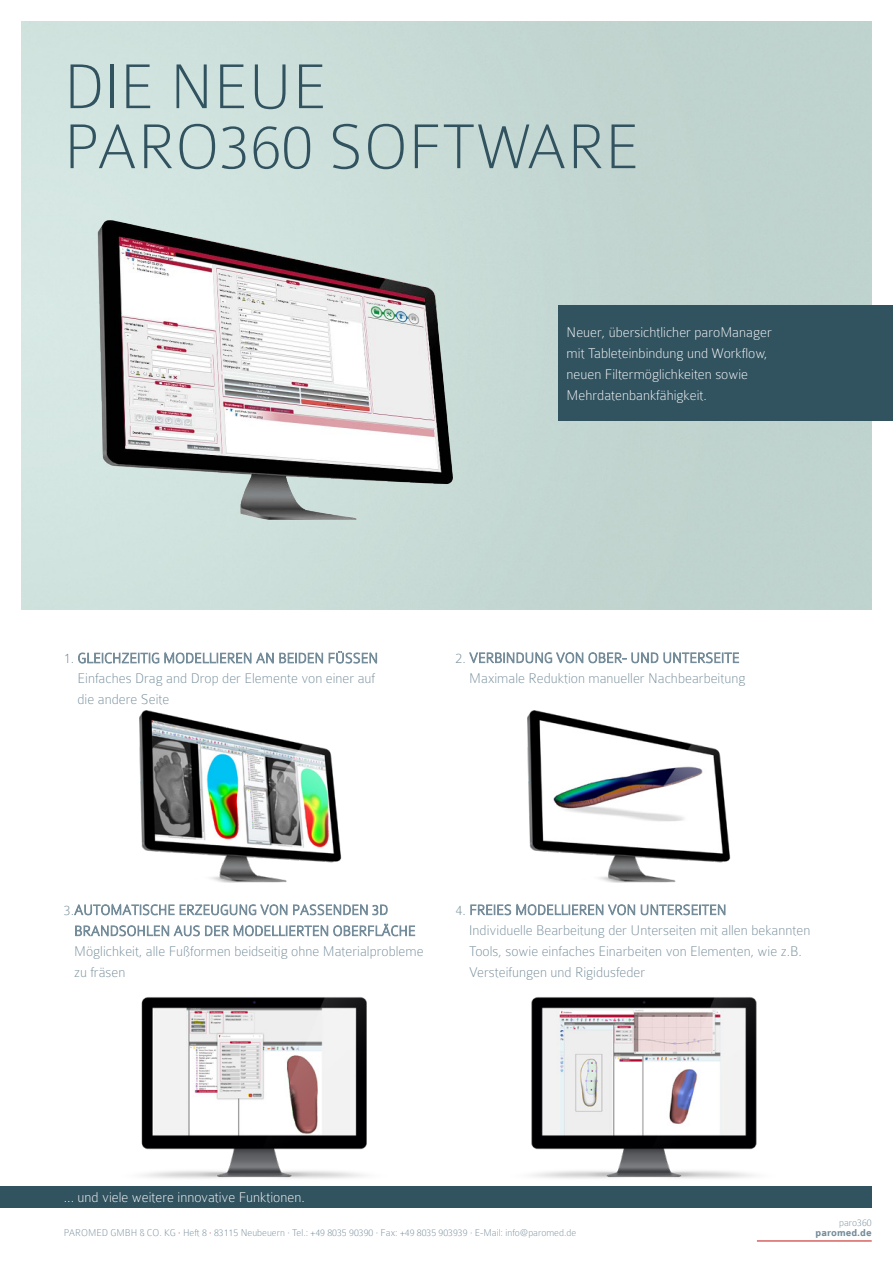
<style>
.page{position:relative;width:893px;height:1263px;background:#fff}
.page>*{position:absolute;margin:0;border:0;box-sizing:border-box;transform-origin:0 0}
.t1{font:100 67.5px/60px "Colaborate";color:#31525f}
.t2{font:100 15px/20.9px "Colaborate";color:#758d9a}
.t3{font:100 15px/21px "Colaborate";color:#fff}
.t4{font:100 10.5px "Colaborate";color:#758d9a}
.t5{font:700 10.5px "Colaborate";color:#758d9a}
.s1{color:#be1716}
</style>
<div class="page">
<img style="left:527px;top:711px;width:204px;height:172px">
<img style="left:139px;top:711px;width:203px;height:172px">
<hr style="left:757px;top:1240px;width:115px;height:1px;background:#be1716">
<img style="left:531px;top:997px;width:226px;height:182px">
<img style="left:141px;top:997px;width:226px;height:182px">
<div style="left:558px;top:305px;width:335px;height:116px;background:#31525f"></div>
<div style="left:0;top:1186px;width:872px;height:21px;background:#31525f"></div>
<img style="left:97px;top:220px;width:360px;height:344px">
<h1 class="t1" style="left:64px;top:57px;width:577px">DIE NEUE<br>PARO360 SOFTWARE</h1>
<p class="t3" style="left:567px;top:321px;width:207px">Neuer, übersichtlicher paroManager mit Tableteinbindung und Workflow, neuen Filtermöglichkeiten sowie Mehrdatenbankfähigkeit.</p>
<p class="t2" style="left:78px;top:648px;width:302px;text-indent:-14px">1. GLEICHZEITIG MODELLIEREN AN BEIDEN FÜSSEN<br>Einfaches Drag and Drop der Elemente von einer auf die andere Seite</p>
<p class="t2" style="left:469px;top:647px;width:278px;text-indent:-14px">2. VERBINDUNG VON OBER- UND UNTERSEITE<br>Maximale Reduktion manueller Nachbearbeitung</p>
<p class="t2" style="left:74px;top:899px;width:351px;text-indent:-10px">3. AUTOMATISCHE ERZEUGUNG VON PASSENDEN 3D BRANDSOHLEN AUS DER MODELLIERTEN OBERFLÄCHE Möglichkeit, alle Fußformen beidseitig ohne Materialprobleme zu fräsen</p>
<p class="t2" style="left:469px;top:899px;width:343px;text-indent:-14px">4. FREIES MODELLIEREN VON UNTERSEITEN<br>Individuelle Bearbeitung der Unterseiten mit allen bekannten Tools, sowie einfaches Einarbeiten von Elementen, wie z.B.<br>Versteifungen und Rigidusfeder</p>
<p class="t3" style="left:64px;top:1186px;width:243px">... und viele weitere innovative Funktionen.</p>
<p class="t4" style="left:64px;top:1227px;width:514px">PAROMED GMBH &amp; CO. KG <span class="s1">·</span> Heft 8 <span class="s1">·</span> 83115 Neubeuern · Tel.: +49 8035 90390 · Fax: +49 8035 903939 · E-Mail: info@paromed.de</p>
<p class="t4" style="left:839px;top:1217px;width:34px">paro360</p>
<p class="t5" style="left:815px;top:1227px;width:58px">paromed.de</p>
</div>
